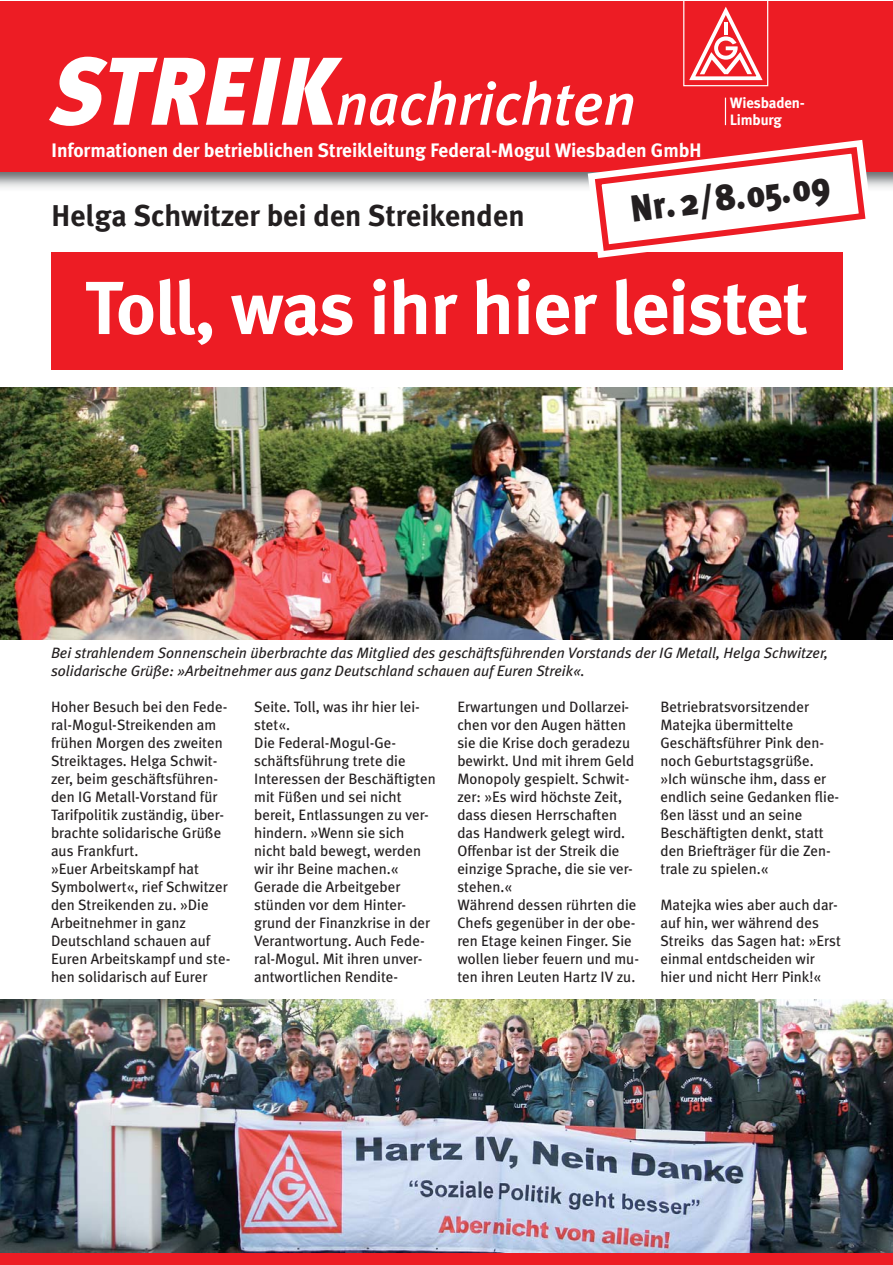
<style>
.page{position:relative;width:893px;height:1265px;background:#fff}
.page>*{position:absolute;margin:0;border:0;box-sizing:border-box;transform-origin:0 0}
.t1{font:700 75px "Meta";letter-spacing:-.015em;color:#fff}
.t2{font:italic 500 60px "Meta Plus";color:#fff}
.t3{font:900 37.5px "Meta Plus";color:#231f20;scale:.9 1}
.t4{font:700 30px "Meta Plus";color:#231f20}
.t5{font:700 19.5px "Meta Plus";letter-spacing:-.005em;color:#fff}
.t6{font:15px/18px "Meta Plus";color:#231f20}
.t7{font:italic 15px/18px "Meta Plus";color:#231f20}
.t8{font:700 15px/16.5px "Meta Plus";letter-spacing:-.01em;color:#fff}
.s1{font-weight:900;font-size:96px}
</style>
<div class="page">
<div style="left:0;top:2px;width:892px;height:170px;background:#ed1c24"></div>
<div style="left:0;top:1222px;width:892px;height:42px;background:#ed1c24"></div>
<hr style="left:724px;top:98px;width:2px;height:27px;background:#fff">
<svg style="left:683px;top:2px;width:85px;height:84px"></svg>
<div style="left:51px;top:252px;width:791px;height:118px;background:#ed1c24"></div>
<svg style="left:587px;top:140px;width:285px;height:118px"></svg>
<img style="left:0;top:388px;width:892px;height:252px">
<img style="left:0;top:1000px;width:892px;height:252px">
<h2 class="t2" style="left:51px;top:81px;width:586px"><span class="s1">STREIK</span>nachrichten</h2>
<h3 class="t5" style="left:51px;top:142px;width:652px">Informationen der betrieblichen Streikleitung Federal-Mogul Wiesbaden GmbH</h3>
<p class="t8" style="left:730px;top:96px;width:77px">Wiesbaden-<br>Limburg</p>
<h3 class="t4" style="left:51px;top:203px;width:475px">Helga Schwitzer bei den Streikenden</h3>
<h3 class="t3" style="left:628px;top:195px;width:225px;rotate:-7deg">Nr. 2/8.05.09</h3>
<h1 class="t1" style="left:85px;top:278px;width:724px">Toll, was ihr hier leistet</h1>
<p class="t7" style="left:51px;top:645px;width:778px">Bei strahlendem Sonnenschein überbrachte das Mitglied des geschäftsführenden Vorstands der IG Metall, Helga Schwitzer, solidarische Grüße: »Arbeitnehmer aus ganz Deutschland schauen auf Euren Streik«.</p>
<p class="t6" style="left:51px;top:698px;width:181px">Hoher Besuch bei den Fede&shy;ral-Mogul-Streikenden am frühen Morgen des zweiten<br>Streiktages. Helga Schwit&shy;zer, beim geschäftsführen&shy;den IG Metall-Vorstand für<br>Tarifpolitik zuständig, über&shy;brachte solidarische Grüße aus Frankfurt.<br>»Euer Arbeitskampf hat<br>Symbolwert«, rief Schwitzer den Streikenden zu. »Die<br>Arbeitnehmer in ganz<br>Deutschland schauen auf<br>Euren Arbeitskampf und ste&shy;hen solidarisch auf Eurer</p>
<p class="t6" style="left:254px;top:698px;width:183px">Seite. Toll, was ihr hier lei&shy;stet«.<br>Die Federal-Mogul-Ge - schäfts führung trete die<br>Interessen der Beschäftigten mit Füßen und sei nicht bereit, Entlassungen zu ver&shy;hindern. »Wenn sie sich nicht bald bewegt, werden wir ihr Beine machen.«<br>Gerade die Arbeitgeber stünden vor dem Hinter&shy;grund der Finanzkrise in der<br>Verantwortung. Auch Fede&shy;ral-Mogul. Mit ihren unver&shy;antwortlichen Rendite-</p>
<p class="t6" style="left:457px;top:698px;width:183px">Erwartungen und Dollarzei&shy;chen vor den Augen hätten sie die Krise doch geradezu bewirkt. Und mit ihrem Geld<br>Monopoly gespielt. Schwit&shy;zer: »Es wird höchste Zeit, dass diesen Herrschaften das Handwerk gelegt wird.<br>Offenbar ist der Streik die einzige Sprache, die sie ver&shy;stehen.«<br>Während dessen rührten die<br>Chefs gegenüber in der obe&shy;ren Etage keinen Finger. Sie wollen lieber feuern und mu - ten ihren Leuten Hartz IV zu.</p>
<p class="t6" style="left:660px;top:698px;width:180px">Betriebratsvorsitzender<br>Matejka übermittelte<br>Geschäftsführer Pink den&shy;noch Geburtstagsgrüße. »Ich wünsche ihm, dass er endlich seine Gedanken flie&shy;ßen lässt und an seine<br>Beschäftigten denkt, statt den Briefträger für die Zen&shy;trale zu spielen.«</p>
<p class="t6" style="left:660px;top:896px;width:182px">Matejka wies aber auch dar&shy;auf hin, wer während des<br>Streiks das Sagen hat: »Erst einmal entdscheiden wir hier und nicht Herr Pink!«</p>
</div>
